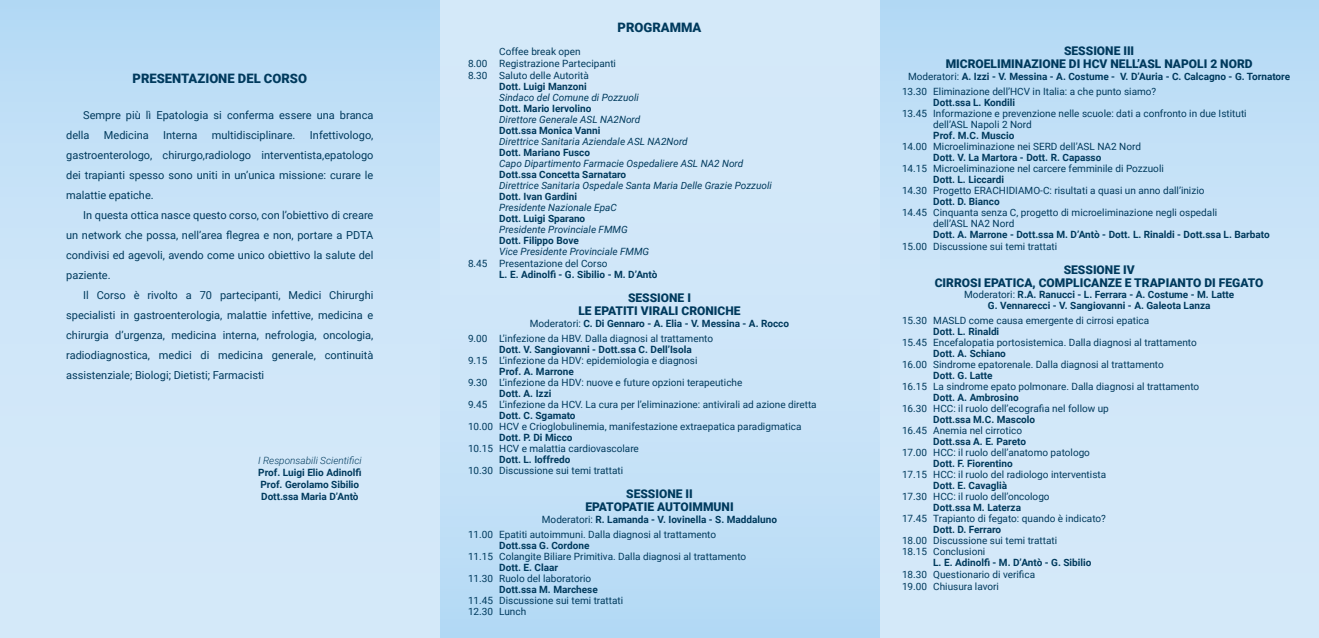
<style>
.page{position:relative;width:1319px;height:638px;background:#fff}
.page>*{position:absolute;margin:0;border:0;box-sizing:border-box;transform-origin:0 0}
.t1{font:900 13px "Roboto";color:#003a5d}
.t2{font:900 12px/13px "Roboto";color:#003a5d;text-align:center}
.t3{font:11px/20px "Roboto";color:#003a5d;text-align:justify}
.t4{font:10px/11px "Roboto";color:#003a5d}
.t5{font:700 10px/12px "Roboto";color:#003a5d;text-align:center}
.t6{font:italic 10px "Roboto";color:#003a5d}
.t7{font:italic 300 10px "Roboto";color:#003a5d}
.s1{font-weight:700}
.s2{font-weight:400}
</style>
<div class="page">
<div style="left:879px;top:0;width:439px;height:638px;background:linear-gradient(to bottom,#bbddf6,#dbecfa)"></div>
<div style="left:439px;top:0;width:440px;height:638px;background:linear-gradient(to bottom,#dbecfa,#bbddf6)"></div>
<div style="left:0;top:0;width:439px;height:638px;background:linear-gradient(to bottom,#bbddf6,#dbecfa)"></div>
<h1 class="t1" style="left:132px;top:69px;width:176px">PRESENTAZIONE DEL CORSO</h1>
<p class="t3" style="left:66px;top:104px;width:309px;text-indent:17px">Sempre più lì Epatologia si conferma essere una branca della</p>
<p class="t3" style="left:66px;top:124px;width:309px;text-indent:244px">Infettivologo, gastroenterologo, chirurgo,radiologo interventista,epatologo dei trapianti spesso sono uniti in un’unica missione: curare le malattie epatiche.</p>
<p class="t3" style="left:66px;top:204px;width:309px;text-indent:17px">In questa ottica nasce questo corso, con l’obiettivo di creare un network che possa, nell’area flegrea e non, portare a PDTA condivisi ed agevoli, avendo come unico obiettivo la salute del paziente.</p>
<p class="t3" style="left:66px;top:284px;width:309px;text-indent:17px">Il Corso è rivolto a 70 partecipanti, Medici Chirurghi specialisti in gastroenterologia, malattie infettive, medicina e chirurgia d’urgenza, medicina interna, nefrologia, oncologia, radiodiagnostica, medici di medicina generale, continuità assistenziale; Biologi; Dietisti; Farmacisti</p>
<p class="t3" style="left:104px;top:124px;width:46px">Medicina</p>
<p class="t3" style="left:163px;top:124px;width:36px">Interna</p>
<p class="t3" style="left:212px;top:124px;width:85px">multidisciplinare.</p>
<p class="t7" style="left:258px;top:453px;width:105px">I Responsabili Scientifici</p>
<p class="t5" style="left:258px;top:466px;width:105px;text-align:left">Prof. Luigi Elio Adinolfi<br>Prof. Gerolamo Sibilio<br>Dott.ssa Maria D’Antò</p>
<h1 class="t1" style="left:617px;top:18px;width:85px">PROGRAMMA</h1>
<p class="t4" style="left:468px;top:45px;width:149px;line-height:12px;text-indent:31px">Coffee break open<br>8.00 Registrazione Partecipanti<br>8.30 Saluto delle Autorità</p>
<p class="t5" style="left:499px;top:80px;width:89px">Dott. Luigi Manzoni</p>
<p class="t6" style="left:499px;top:90px;width:141px">Sindaco del Comune di Pozzuoli</p>
<p class="t5" style="left:499px;top:102px;width:94px">Dott. Mario Iervolino</p>
<p class="t6" style="left:499px;top:112px;width:143px">Direttore Generale ASL NA2Nord</p>
<p class="t5" style="left:499px;top:124px;width:103px">Dott.ssa Monica Vanni</p>
<p class="t6" style="left:499px;top:134px;width:190px">Direttrice Sanitaria Aziendale ASL NA2Nord</p>
<p class="t5" style="left:499px;top:146px;width:92px">Dott. Mariano Fusco</p>
<p class="t6" style="left:499px;top:156px;width:246px">Capo Dipartimento Farmacie Ospedaliere ASL NA2 Nord</p>
<p class="t5" style="left:499px;top:168px;width:128px">Dott.ssa Concetta Sarnataro</p>
<p class="t6" style="left:499px;top:178px;width:274px">Direttrice Sanitaria Ospedale Santa Maria Delle Grazie Pozzuoli</p>
<p class="t5" style="left:499px;top:190px;width:79px">Dott. Ivan Gardini</p>
<p class="t6" style="left:499px;top:200px;width:119px">Presidente Nazionale EpaC</p>
<p class="t5" style="left:499px;top:212px;width:88px">Dott. Luigi Sparano</p>
<p class="t6" style="left:499px;top:222px;width:130px">Presidente Provinciale FMMG</p>
<p class="t5" style="left:499px;top:234px;width:81px">Dott. Filippo Bove</p>
<p class="t6" style="left:499px;top:244px;width:151px">Vice Presidente Provinciale FMMG</p>
<p class="t4" style="left:468px;top:257px;width:141px">8.45 Presentazione del Corso</p>
<p class="t5" style="left:499px;top:268px;width:160px">L. E. Adinolfi - G. Sibilio - M. D’Antò</p>
<p class="t2" style="left:578px;top:291px;width:164px">SESSIONE I<br>LE EPATITI VIRALI CRONICHE</p>
<p class="t4" style="left:468px;top:315px;width:322px;line-height:15px;text-indent:62px">Moderatori: <span class="s1">C. Di Gennaro - A. Elia - V. Messina - A. Rocco<br></span>9.00 L’infezione da HBV. Dalla diagnosi al trattamento</p>
<p class="t5" style="left:499px;top:343px;width:194px">Dott. V. Sangiovanni - Dott.ssa C. Dell’Isola</p>
<p class="t4" style="left:468px;top:354px;width:231px">9.15 L’infezione da HDV: epidemiologia e diagnosi</p>
<p class="t5" style="left:499px;top:365px;width:76px">Prof. A. Marrone</p>
<p class="t4" style="left:468px;top:376px;width:276px">9.30 L’infezione da HDV: nuove e future opzioni terapeutiche</p>
<p class="t5" style="left:499px;top:387px;width:54px">Dott. A. Izzi</p>
<p class="t4" style="left:468px;top:398px;width:350px">9.45 L’infezione da HCV. La cura per l’eliminazione: antivirali ad azione diretta</p>
<p class="t5" style="left:499px;top:409px;width:78px">Dott. C. Sgamato</p>
<p class="t4" style="left:468px;top:420px;width:335px">10.00 HCV e Crioglobulinemia, manifestazione extraepatica paradigmatica</p>
<p class="t5" style="left:499px;top:431px;width:75px">Dott. P. Di Micco</p>
<p class="t4" style="left:468px;top:442px;width:172px">10.15 HCV e malattia cardiovascolare</p>
<p class="t5" style="left:499px;top:453px;width:73px">Dott. L. Ioffredo</p>
<p class="t4" style="left:468px;top:464px;width:157px">10.30 Discussione sui temi trattati</p>
<p class="t2" style="left:585px;top:487px;width:150px">SESSIONE II<br>EPATOPATIE AUTOIMMUNI</p>
<p class="t4" style="left:468px;top:511px;width:310px;line-height:15px;text-indent:74px">Moderatori: <span class="s1">R. Lamanda - V. Iovinella - S. Maddaluno<br></span>11.00 Epatiti autoimmuni. Dalla diagnosi al trattamento</p>
<p class="t5" style="left:499px;top:539px;width:92px">Dott.ssa G. Cordone</p>
<p class="t4" style="left:468px;top:550px;width:280px">11.15 Colangite Biliare Primitiva. Dalla diagnosi al trattamento</p>
<p class="t5" style="left:499px;top:561px;width:60px">Dott. E. Claar</p>
<p class="t4" style="left:468px;top:572px;width:125px">11.30 Ruolo del laboratorio</p>
<p class="t5" style="left:499px;top:583px;width:100px">Dott.ssa M. Marchese</p>
<p class="t4" style="left:468px;top:594px;width:157px">11.45 Discussione sui temi trattati<br>12.30 Lunch</p>
<p class="t2" style="left:945px;top:44px;width:308px">SESSIONE III<br>MICROELIMINAZIONE DI HCV NELL’ASL NAPOLI 2 NORD</p>
<p class="t4" style="left:901px;top:69px;width:389px;line-height:15px;text-indent:6px">Moderatori: <span class="s1">A. Izzi - V. Messina - A. Costume - V. D’Auria - C. Calcagno - G. Tornatore<br></span>13.30 Eliminazione dell’HCV in Italia: a che punto siamo?</p>
<p class="t5" style="left:933px;top:96px;width:83px">Dott.ssa L. Kondili</p>
<p class="t4" style="left:933px;top:108px;width:315px;text-indent:-31px">13.45 Informazione e prevenzione nelle scuole: dati a confronto in due Istituti dell’ASL Napoli 2 Nord</p>
<p class="t5" style="left:933px;top:129px;width:83px">Prof. M.C. Muscio</p>
<p class="t4" style="left:901px;top:141px;width:240px">14.00 Microeliminazione nei SERD dell’ASL NA2 Nord</p>
<p class="t5" style="left:933px;top:151px;width:169px">Dott. V. La Martora - Dott. R. Capasso</p>
<p class="t4" style="left:901px;top:163px;width:263px">14.15 Microeliminazione nel carcere femminile di Pozzuoli</p>
<p class="t5" style="left:933px;top:173px;width:72px">Dott. L. Liccardi</p>
<p class="t4" style="left:901px;top:185px;width:304px">14.30 Progetto ERACHIDIAMO-C: risultati a quasi un anno dall’inizio</p>
<p class="t5" style="left:933px;top:195px;width:68px">Dott. D. Bianco</p>
<p class="t4" style="left:933px;top:207px;width:285px;text-indent:-31px">14.45 Cinquanta senza C, progetto di microeliminazione negli ospedali dell’ASL NA2 Nord</p>
<p class="t5" style="left:933px;top:228px;width:338px">Dott. A. Marrone - Dott.ssa M. D’Antò - Dott. L. Rinaldi - Dott.ssa L. Barbato</p>
<p class="t4" style="left:901px;top:241px;width:157px">15.00 Discussione sui temi trattati</p>
<p class="t2" style="left:934px;top:263px;width:330px">SESSIONE IV<br>CIRROSI EPATICA, COMPLICANZE E TRAPIANTO DI FEGATO</p>
<p class="t5" style="left:963px;top:289px;width:272px;line-height:11px"><span class="s2">Moderatori:</span> R.A. Ranucci - L. Ferrara - A. Costume - M. Latte<br>G. Vennarecci - V. Sangiovanni - A. Galeota Lanza</p>
<p class="t4" style="left:901px;top:315px;width:249px">15.30 MASLD come causa emergente di cirrosi epatica</p>
<p class="t5" style="left:933px;top:325px;width:68px">Dott. L. Rinaldi</p>
<p class="t4" style="left:901px;top:337px;width:296px">15.45 Encefalopatia portosistemica. Dalla diagnosi al trattamento</p>
<p class="t5" style="left:933px;top:347px;width:74px">Dott. A. Schiano</p>
<p class="t4" style="left:901px;top:359px;width:263px">16.00 Sindrome epatorenale. Dalla diagnosi al trattamento</p>
<p class="t5" style="left:933px;top:369px;width:61px">Dott. G. Latte</p>
<p class="t4" style="left:901px;top:381px;width:299px">16.15 La sindrome epato polmonare. Dalla diagnosi al trattamento</p>
<p class="t5" style="left:933px;top:391px;width:87px">Dott. A. Ambrosino</p>
<p class="t4" style="left:901px;top:403px;width:208px">16.30 HCC: il ruolo dell’ecografia nel follow up</p>
<p class="t5" style="left:933px;top:413px;width:103px">Dott.ssa M.C. Mascolo</p>
<p class="t4" style="left:901px;top:425px;width:122px">16.45 Anemia nel cirrotico</p>
<p class="t5" style="left:933px;top:435px;width:94px">Dott.ssa A. E. Pareto</p>
<p class="t4" style="left:901px;top:447px;width:189px">17.00 HCC: il ruolo dell’anatomo patologo</p>
<p class="t5" style="left:933px;top:457px;width:81px">Dott. F. Fiorentino</p>
<p class="t4" style="left:901px;top:469px;width:206px">17.15 HCC: il ruolo del radiologo interventista</p>
<p class="t5" style="left:933px;top:479px;width:75px">Dott. E. Cavaglià</p>
<p class="t4" style="left:901px;top:491px;width:149px">17.30 HCC: il ruolo dell’oncologo</p>
<p class="t5" style="left:933px;top:501px;width:89px">Dott.ssa M. Laterza</p>
<p class="t4" style="left:901px;top:513px;width:205px">17.45 Trapianto di fegato: quando è indicato?</p>
<p class="t5" style="left:933px;top:523px;width:70px">Dott. D. Ferraro</p>
<p class="t4" style="left:901px;top:535px;width:157px">18.00 Discussione sui temi trattati<br>18.15 Conclusioni</p>
<p class="t5" style="left:933px;top:556px;width:160px">L. E. Adinolfi - M. D’Antò - G. Sibilio</p>
<p class="t4" style="left:901px;top:568px;width:135px;line-height:12px">18.30 Questionario di verifica<br>19.00 Chiusura lavori</p>
</div>
